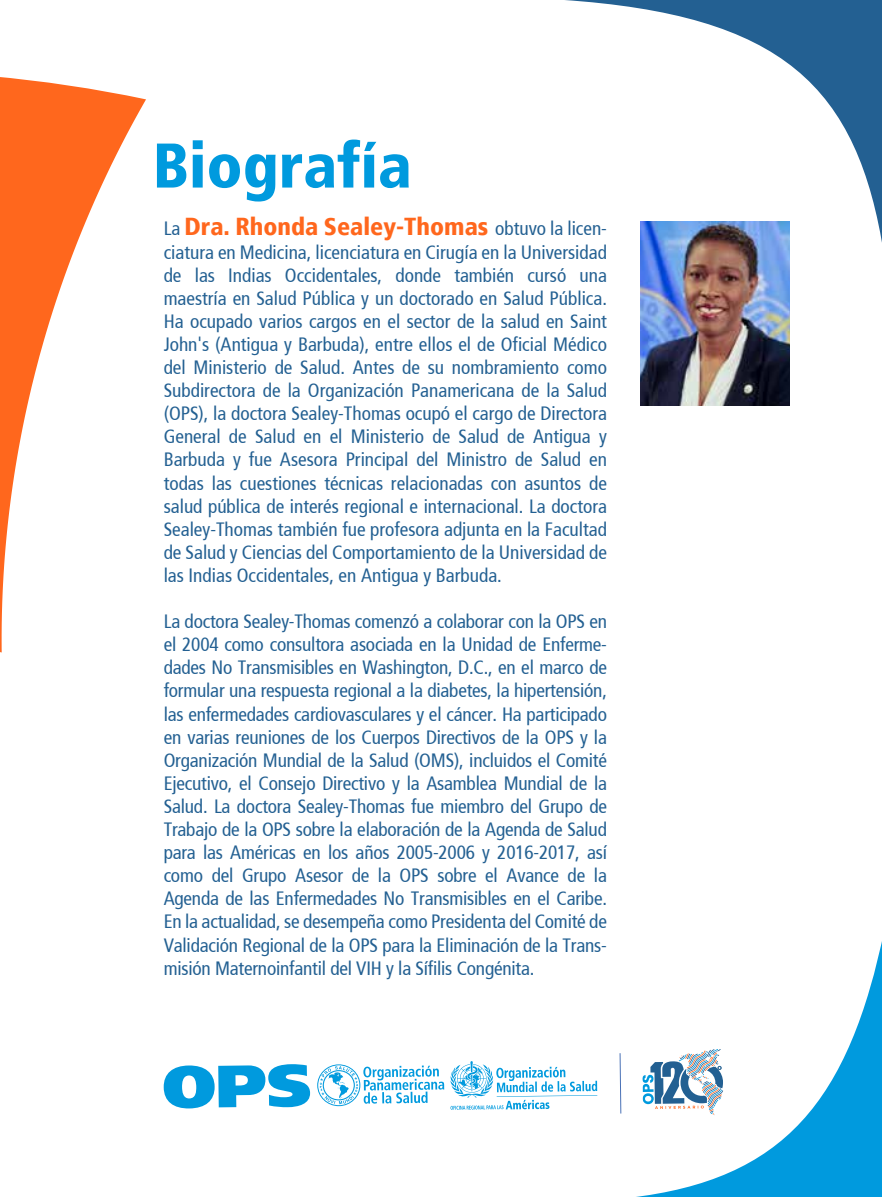
<style>
.page{position:relative;width:882px;height:1197px;background:#fff}
.page>*{position:absolute;margin:0;border:0;box-sizing:border-box;transform-origin:0 0}
.t1{font:900 condensed 63px "Frutiger";color:#009ade}
.t2{font:900 condensed 24.5px "Frutiger";color:#ff671d}
.t3{font:condensed 19.25px/23.1px "Frutiger";letter-spacing:-.005em;color:#236092;text-align:justify}
.s1{font-weight:400;font-size:19.25px;color:#236092}
</style>
<div class="page">
<svg style="left:164px;top:1064px;width:146px;height:45px"></svg>
<svg style="left:317px;top:1064px;width:127px;height:42px"></svg>
<svg style="left:450px;top:1061px;width:147px;height:49px"></svg>
<svg style="left:620px;top:1053px;width:1px;height:61px"></svg>
<svg style="left:0;top:77px;width:146px;height:575px"></svg>
<svg style="left:636px;top:941px;width:246px;height:256px"></svg>
<svg style="left:565px;top:0;width:317px;height:243px"></svg>
<img style="left:640px;top:222px;width:150px;height:184px">
<h1 class="t1" style="left:153px;top:128px;width:260px">Biografía</h1>
<p class="t2" style="left:164px;top:212px;width:445px"><span class="s1">La</span> Dra. Rhonda Sealey-Thomas <span class="s1">obtuvo la licen-</span></p>
<p class="t3" style="left:164px;top:240px;width:445px">ciatura en Medicina, licenciatura en Cirugía en la Universidad de las Indias Occidentales, donde también cursó una maestría en Salud Pública y un doctorado en Salud Pública.<br>Ha ocupado varios cargos en el sector de la salud en Saint John's (Antigua y Barbuda), entre ellos el de Oficial Médico del Ministerio de Salud. Antes de su nombramiento como Subdirectora de la Organización Panamericana de la Salud (OPS), la doctora Sealey-Thomas ocupó el cargo de Directora General de Salud en el Ministerio de Salud de Antigua y Barbuda y fue Asesora Principal del Ministro de Salud en todas las cuestiones técnicas relacionadas con asuntos de salud pública de interés regional e internacional. La doctora Sealey-Thomas también fue profesora adjunta en la Facultad de Salud y Ciencias del Comportamiento de la Universidad de las Indias Occidentales, en Antigua y Barbuda.</p>
<p class="t3" style="left:164px;top:610px;width:445px">La doctora Sealey-Thomas comenzó a colaborar con la OPS en el 2004 como consultora asociada en la Unidad de Enferme&shy;dades No Transmisibles en Washington, D.C., en el marco de formular una respuesta regional a la diabetes, la hipertensión, las enfermedades cardiovasculares y el cáncer. Ha participado en varias reuniones de los Cuerpos Directivos de la OPS y la Organización Mundial de la Salud (OMS), incluidos el Comité Ejecutivo, el Consejo Directivo y la Asamblea Mundial de la Salud. La doctora Sealey-Thomas fue miembro del Grupo de Trabajo de la OPS sobre la elaboración de la Agenda de Salud para las Américas en los años 2005-2006 y 2016-2017, así como del Grupo Asesor de la OPS sobre el Avance de la Agenda de las Enfermedades No Transmisibles en el Caribe.<br>En la actualidad, se desempeña como Presidenta del Comité de Validación Regional de la OPS para la Eliminación de la Trans&shy;misión Maternoinfantil del VIH y la Sífilis Congénita.</p>
</div>
